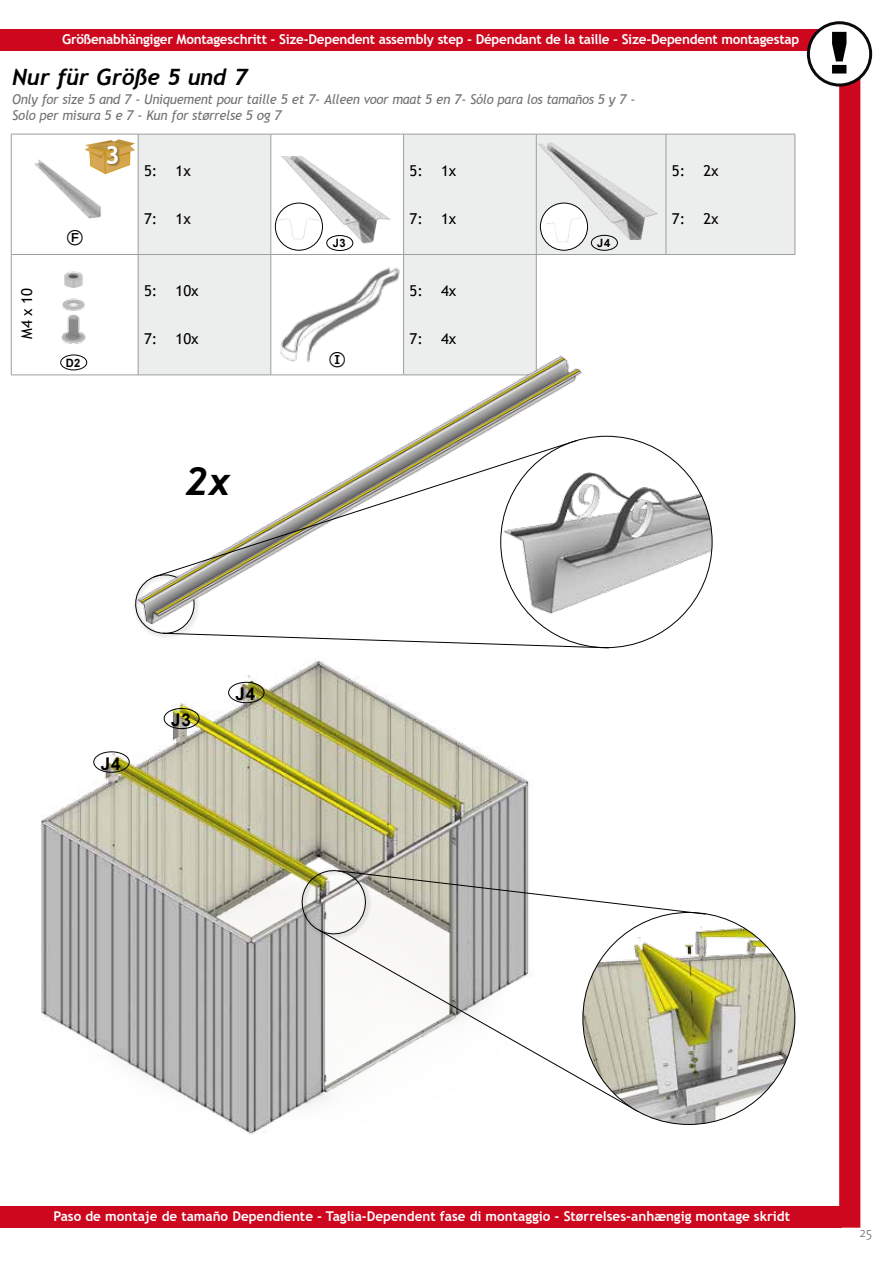
<style>
.page{position:relative;width:893px;height:1263px;background:#fff}
.page>*{position:absolute;margin:0;border:0;box-sizing:border-box;transform-origin:0 0}
.t1{font:italic 700 39px "Trebuchet";color:#000}
.t2{font:700 25.05px "Trebuchet MS";color:#fff}
.t3{font:italic 700 22.5px "Trebuchet";color:#000}
.t4{font:18px "Bundesbahn Pi 3";color:#000}
.t5{font:700 17.55px "Arial";color:#000}
.t6{font:15px "Trebuchet MS";color:#000}
.t7{font:italic 13.5px/16.2px "Trebuchet MS";letter-spacing:-.02em;color:#707172;scale:.96 1}
.t8{font:700 13.5px "Trebuchet MS";letter-spacing:-.02em;color:#fff}
.t9{font:700 13.5px "Trebuchet MS";color:#fff}
.t10{font:300 13.5px "The Sans";color:#707172}
.t11{font:700 12px "Trebuchet MS";color:#fff}
.t12{font:700 11.4px "Arial";color:#000}
</style>
<div class="page">
<div style="left:839px;top:29px;width:21px;height:1199px;background:#cd071e"></div>
<div style="left:0;top:1206px;width:841px;height:21px;background:#cd071e"></div>
<div style="left:0;top:29px;width:860px;height:22px;background:#cd071e"></div>
<img style="left:10px;top:253px;width:78px;height:111px">
<div style="left:60px;top:355px;width:27px;height:15px;border:1px solid #000;border-radius:50%"></div>
<svg style="left:139px;top:135px;width:656px;height:156px;fill:#eceded"></svg>
<div style="left:271px;top:254px;width:133px;height:121px;background:#fff"></div>
<hr style="left:11px;top:134px;width:1px;height:120px;background:#9c9e9f">
<hr style="left:404px;top:134px;width:132px;height:1px;background:#9c9e9f">
<hr style="left:666px;top:134px;width:129px;height:1px;background:#9c9e9f">
<hr style="left:271px;top:134px;width:133px;height:1px;background:#9c9e9f">
<hr style="left:271px;top:134px;width:1px;height:120px;background:#9c9e9f">
<hr style="left:403px;top:134px;width:1px;height:120px;background:#9c9e9f">
<hr style="left:536px;top:134px;width:130px;height:1px;background:#9c9e9f">
<hr style="left:536px;top:134px;width:1px;height:120px;background:#9c9e9f">
<hr style="left:666px;top:134px;width:1px;height:120px;background:#9c9e9f">
<hr style="left:795px;top:134px;width:1px;height:120px;background:#9c9e9f">
<hr style="left:11px;top:254px;width:127px;height:1px;background:#9c9e9f">
<hr style="left:11px;top:255px;width:1px;height:120px;background:#9c9e9f">
<hr style="left:138px;top:254px;width:133px;height:1px;background:#9c9e9f">
<hr style="left:138px;top:255px;width:1px;height:120px;background:#9c9e9f">
<hr style="left:11px;top:134px;width:127px;height:1px;background:#9c9e9f">
<hr style="left:138px;top:134px;width:133px;height:1px;background:#9c9e9f">
<hr style="left:536px;top:254px;width:130px;height:1px;background:#9c9e9f">
<hr style="left:666px;top:254px;width:129px;height:1px;background:#9c9e9f">
<hr style="left:11px;top:375px;width:127px;height:1px;background:#9c9e9f">
<hr style="left:271px;top:254px;width:133px;height:1px;background:#9c9e9f">
<hr style="left:271px;top:255px;width:1px;height:120px;background:#9c9e9f">
<hr style="left:404px;top:254px;width:132px;height:1px;background:#9c9e9f">
<hr style="left:403px;top:255px;width:1px;height:120px;background:#9c9e9f">
<hr style="left:536px;top:255px;width:1px;height:120px;background:#9c9e9f">
<div style="left:591px;top:235px;width:27px;height:16px;border:1px solid #000;border-radius:50%"></div>
<img style="left:269px;top:157px;width:130px;height:89px">
<img style="left:536px;top:141px;width:129px;height:99px">
<img style="left:12px;top:135px;width:127px;height:119px">
<svg style="left:85px;top:139px;width:50px;height:35px"></svg>
<div style="left:107px;top:146px;width:14px;height:21px;background:#000;opacity:.4"></div>
<img style="left:41px;top:706px;width:489px;height:429px">
<svg style="left:298px;top:866px;width:405px;height:71px"></svg>
<svg style="left:318px;top:929px;width:321px;height:183px"></svg>
<img style="left:583px;top:912px;width:212px;height:212px;border-radius:106px">
<div style="left:93px;top:751px;width:37px;height:22px;border:1px solid #000;border-radius:50%"></div>
<div style="left:164px;top:708px;width:36px;height:21px;border:1px solid #000;border-radius:50%"></div>
<div style="left:808px;top:23px;width:63px;height:62px;background:#fff;border-radius:50%"></div>
<div style="left:807px;top:21px;width:65px;height:66px;border:3px solid #0a0a0b;border-radius:50%"></div>
<svg style="left:832px;top:32px;width:14px;height:42px"></svg>
<div style="left:326px;top:235px;width:27px;height:16px;border:1px solid #000;border-radius:50%"></div>
<div style="left:275px;top:203px;width:47px;height:47px;background:#fff;border-radius:50%"></div>
<img style="left:275px;top:211px;width:47px;height:34px">
<div style="left:275px;top:203px;width:48px;height:48px;border:1px solid #000;border-radius:50%"></div>
<svg style="left:540px;top:203px;width:48px;height:47px"></svg>
<img style="left:540px;top:210px;width:48px;height:40px">
<div style="left:540px;top:203px;width:48px;height:48px;border:1px solid #000;border-radius:50%"></div>
<img style="left:96px;top:291px;width:517px;height:415px">
<img style="left:578px;top:447px;width:134px;height:201px">
<svg style="left:132px;top:571px;width:477px;height:77px"></svg>
<svg style="left:153px;top:440px;width:425px;height:137px"></svg>
<div style="left:174px;top:456px;width:67px;height:60px;background:#fff"></div>
<img style="left:272px;top:267px;width:129px;height:112px">
<svg style="left:330px;top:352px;width:15px;height:16px"></svg>
<p class="t8" style="left:62px;top:31px;width:738px">Größenabhängiger Montageschritt - Size-Dependent assembly step - Dépendant de la taille - Size-Dependent montagestap</p>
<h3 class="t3" style="left:12px;top:62px;width:236px">Nur für Größe 5 und 7</h3>
<p class="t7" style="left:12px;top:91px;width:650px">Only for size 5 and 7 - Uniquement pour taille 5 et 7- Alleen voor maat 5 en 7- Sólo para los tamaños 5 y 7 -<br>Solo per misura 5 e 7 - Kun for størrelse 5 og 7</p>
<p class="t6" style="left:17px;top:339px;width:52px;rotate:-90deg">M4 x 10</p>
<h2 class="t2" style="left:105px;top:140px;width:16px">3</h2>
<h3 class="t4" style="left:67px;top:230px;width:18px">F</h3>
<p class="t12" style="left:66px;top:355px;width:16px">D2</p>
<p class="t6" style="left:144px;top:161px;width:48px">5: 1x</p>
<p class="t6" style="left:144px;top:209px;width:48px">7: 1x</p>
<p class="t6" style="left:144px;top:281px;width:56px">5: 10x</p>
<p class="t6" style="left:144px;top:329px;width:56px">7: 10x</p>
<p class="t12" style="left:333px;top:235px;width:14px">J3</p>
<p class="t6" style="left:410px;top:161px;width:48px">5: 1x</p>
<p class="t6" style="left:410px;top:209px;width:48px">7: 1x</p>
<p class="t6" style="left:410px;top:281px;width:48px">5: 4x</p>
<p class="t6" style="left:410px;top:329px;width:48px">7: 4x</p>
<p class="t12" style="left:597px;top:235px;width:14px">J4</p>
<p class="t6" style="left:672px;top:161px;width:48px">5: 2x</p>
<p class="t6" style="left:672px;top:209px;width:48px">7: 2x</p>
<h1 class="t1" style="left:185px;top:456px;width:47px">2x</h1>
<p class="t5" style="left:101px;top:751px;width:21px">J4</p>
<p class="t5" style="left:171px;top:708px;width:21px">J3</p>
<p class="t5" style="left:236px;top:682px;width:21px">J4</p>
<p class="t9" style="left:53px;top:1208px;width:738px">Paso de montaje de tamaño Dependiente - Taglia-Dependent fase di montaggio - Størrelses-anhængig montage skridt</p>
<p class="t11" style="left:80px;top:1210px;width:684px">Größenabhängiger Montageschritt - Size-Dependent assembly step - Dépendant de la taille - Size-Dependent montagestap</p>
<p class="t10" style="left:859px;top:1221px;width:14px">25</p>
</div>
